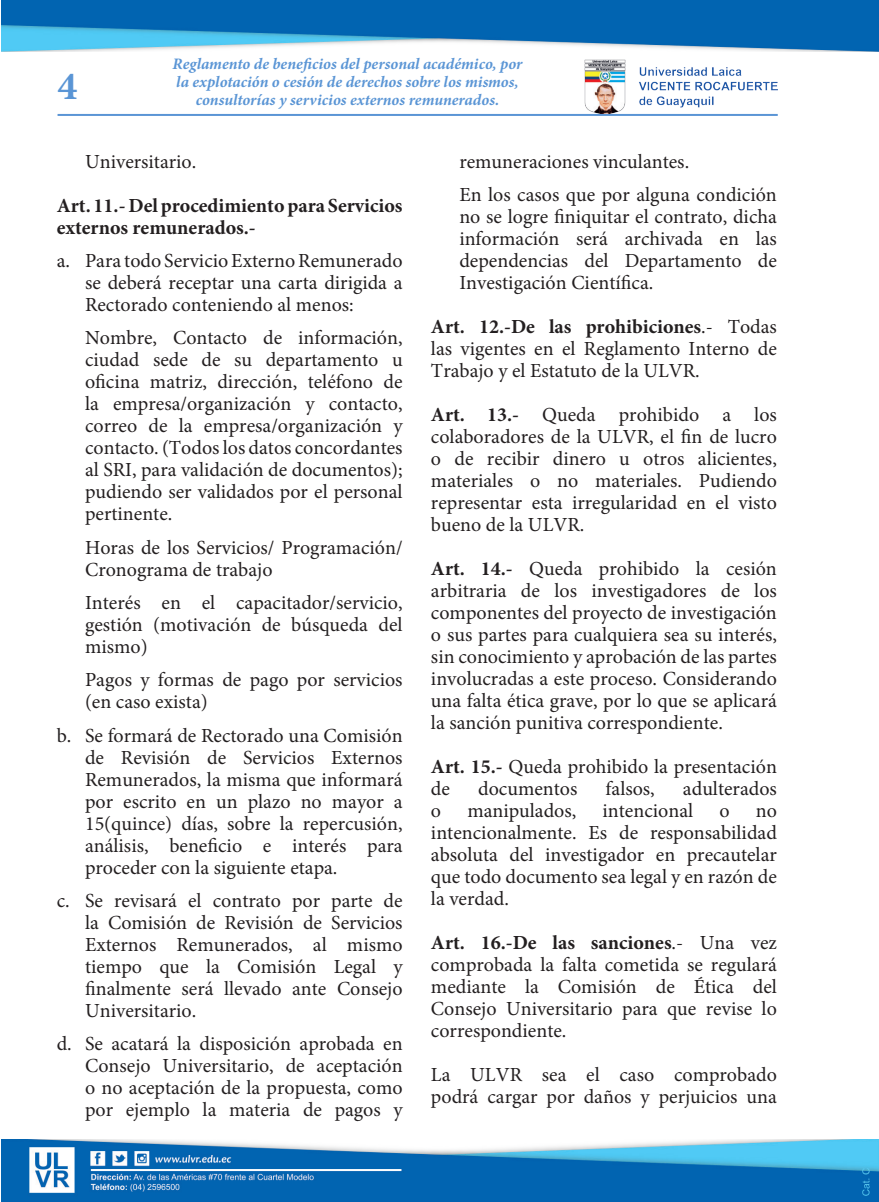
<style>
.page{position:relative;width:879px;height:1202px;background:#fff}
.page>*{position:absolute;margin:0;border:0;box-sizing:border-box;transform-origin:0 0}
.t1{font:700 40px "Minion Pro";color:#5a95d5}
.t2{font:20px/22px "Minion Pro";color:#231f20;text-align:justify}
.t3{font:700 20px/22px "Minion Pro";color:#231f20}
.t4{font:italic 700 16px/18px "Minion Pro";color:#5a95d5}
.s1{font-weight:700}
</style>
<div class="page">
<img style="left:584px;top:59px;width:194px;height:55px">
<hr style="left:58px;top:114px;width:720px;height:2px;background:#5a95d5">
<img style="left:2px;top:0;width:877px;height:51px">
<img style="left:2px;top:1139px;width:877px;height:63px">
<h1 class="t1" style="left:58px;top:58px;width:21px">4</h1>
<p class="t4" style="left:173px;top:54px;width:351px">Reglamento de beneficios del personal académico, por la explotación o cesión de derechos sobre los mismos,</p>
<p class="t4" style="left:196px;top:90px;width:305px">consultorías y servicios externos remunerados.</p>
<p class="t2" style="left:85px;top:150px;width:113px">Universitario.</p>
<p class="t3" style="left:57px;top:194px;width:347px">Art. 11.- Del procedimiento para Servicios externos remunerados.-</p>
<p class="t2" style="left:85px;top:250px;width:319px;text-indent:-28px">a. Para todo Servicio Externo Remunerado se deberá receptar una carta dirigida a Rectorado conteniendo al menos:</p>
<p class="t2" style="left:85px;top:327px;width:319px">Nombre, Contacto de información, ciudad sede de su departamento u oficina matriz, dirección, teléfono de la empresa/organización y contacto, correo de la empresa/organización y contacto. (Todos los datos concordantes al SRI, para validación de documentos); pudiendo ser validados por el personal pertinente.</p>
<p class="t2" style="left:85px;top:536px;width:319px">Horas de los Servicios/ Programación/<br>Cronograma de trabajo</p>
<p class="t2" style="left:85px;top:592px;width:319px">Interés en el capacitador/servicio, gestión (motivación de búsqueda del mismo)</p>
<p class="t2" style="left:85px;top:669px;width:319px">Pagos y formas de pago por servicios (en caso exista)</p>
<p class="t2" style="left:85px;top:724px;width:319px;text-indent:-28px">b. Se formará de Rectorado una Comisión de Revisión de Servicios Externos Remunerados, la misma que informará por escrito en un plazo no mayor a 15(quince) días, sobre la repercusión, análisis, beneficio e interés para proceder con la siguiente etapa.</p>
<p class="t2" style="left:85px;top:890px;width:319px;text-indent:-28px">c. Se revisará el contrato por parte de la Comisión de Revisión de Servicios Externos Remunerados, al mismo tiempo que la Comisión Legal y finalmente será llevado ante Consejo Universitario.</p>
<p class="t2" style="left:85px;top:1033px;width:319px;text-indent:-28px">d. Se acatará la disposición aprobada en Consejo Universitario, de aceptación o no aceptación de la propuesta, como por ejemplo la materia de pagos y</p>
<p class="t2" style="left:459px;top:150px;width:231px">remuneraciones vinculantes.</p>
<p class="t2" style="left:459px;top:184px;width:319px">En los casos que por alguna condición no se logre finiquitar el contrato, dicha información será archivada en las dependencias del Departamento de Investigación Científica.</p>
<p class="t2" style="left:431px;top:316px;width:347px"><span class="s1">Art. 12.-De las prohibiciones</span>.- Todas las vigentes en el Reglamento Interno de Trabajo y el Estatuto de la ULVR.</p>
<p class="t2" style="left:431px;top:404px;width:347px"><span class="s1">Art. 13.-</span> Queda prohibido a los colaboradores de la ULVR, el fin de lucro o de recibir dinero u otros alicientes, materiales o no materiales. Pudiendo representar esta irregularidad en el visto bueno de la ULVR.</p>
<p class="t2" style="left:431px;top:558px;width:347px"><span class="s1">Art. 14.-</span> Queda prohibido la cesión arbitraria de los investigadores de los componentes del proyecto de investigación o sus partes para cualquiera sea su interés, sin conocimiento y aprobación de las partes involucradas a este proceso. Considerando una falta ética grave, por lo que se aplicará la sanción punitiva correspondiente.</p>
<p class="t2" style="left:431px;top:756px;width:347px"><span class="s1">Art. 15.-</span> Queda prohibido la presentación de</p>
<p class="t2" style="left:478px;top:778px;width:101px">documentos</p>
<p class="t2" style="left:605px;top:778px;width:51px">falsos,</p>
<p class="t2" style="left:683px;top:778px;width:95px">adulterados</p>
<p class="t2" style="left:431px;top:800px;width:12px">o</p>
<p class="t2" style="left:467px;top:800px;width:111px">manipulados,</p>
<p class="t2" style="left:602px;top:800px;width:92px">intencional</p>
<p class="t2" style="left:719px;top:800px;width:12px">o</p>
<p class="t2" style="left:431px;top:800px;width:347px;text-indent:325px">no intencionalmente. Es de responsabilidad absoluta del investigador en precautelar que todo documento sea legal y en razón de la verdad.</p>
<p class="t2" style="left:431px;top:932px;width:347px"><span class="s1">Art. 16.-De las sanciones</span>.- Una vez comprobada la falta cometida se regulará mediante la Comisión de Ética del Consejo Universitario para que revise lo correspondiente.</p>
<p class="t2" style="left:431px;top:1064px;width:347px">La ULVR sea el caso comprobado podrá cargar por daños y perjuicios una</p>
</div>
